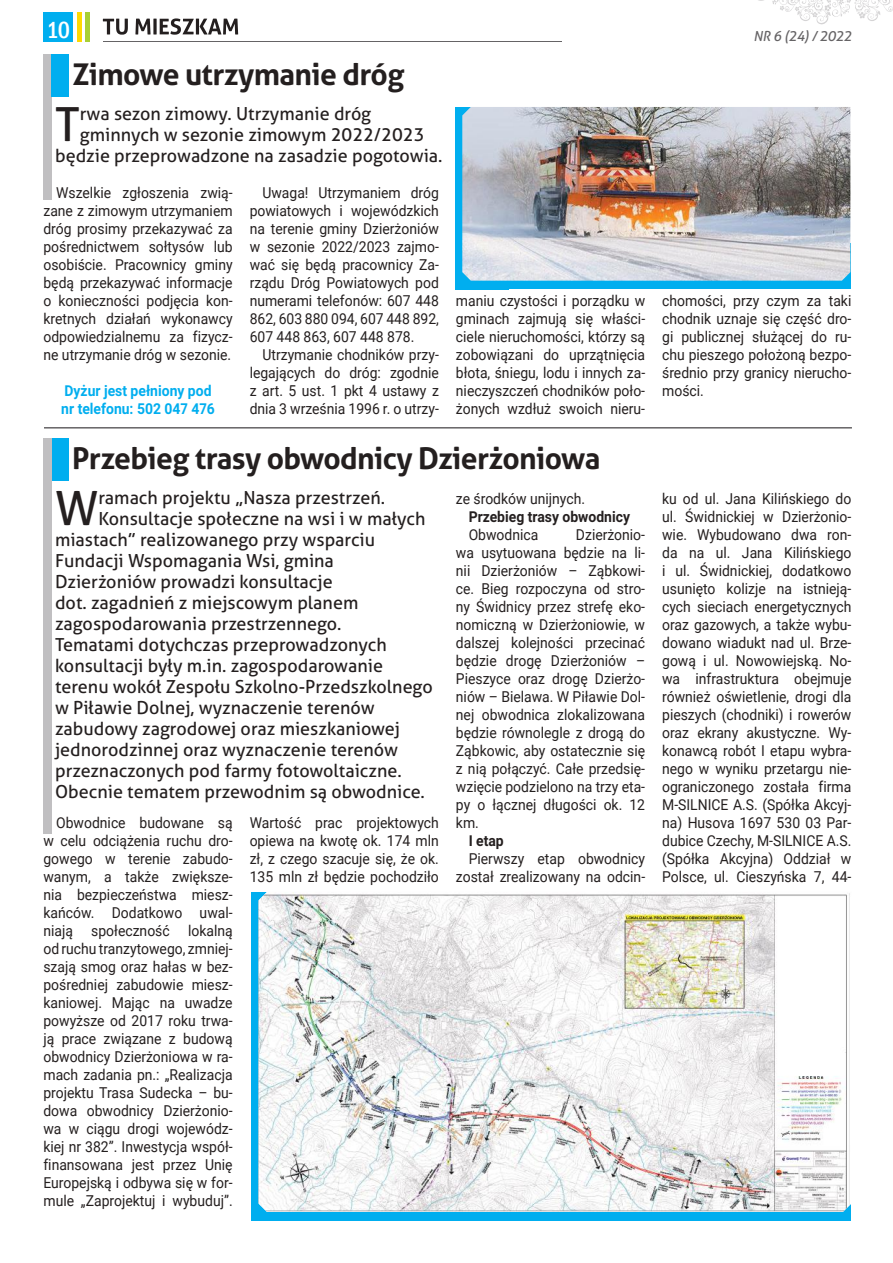
<style>
.page{position:relative;width:893px;height:1263px;background:#fff}
.page>*{position:absolute;margin:0;border:0;box-sizing:border-box;transform-origin:0 0}
.t1{font:47.1px "Aller";color:#241f1f}
.t2{font:700 30px "Aller";letter-spacing:-.02em;color:#241f1f}
.t3{font:500 condensed 24px "Franklin Gothic";color:#fff}
.t4{font:18px "Aller";color:#241f1f}
.t5{font:15px/18px "Roboto";color:#241f1f;text-align:justify;scale:.93 1}
.t6{font:700 15px/18px "Roboto";color:#00aeef;scale:.93 1}
.t7{font:700 15px "Roboto";color:#241f1f;scale:.93 1}
.t8{font:italic 13.8px "Aller";letter-spacing:-.02em;color:#656365}
</style>
<div class="page">
<div style="left:43px;top:12px;width:30px;height:30px;background:#00aeef"></div>
<hr style="left:77px;top:12px;width:4px;height:30px;background:#ffd900">
<svg style="left:103px;top:19px;width:25px;height:16px"></svg>
<svg style="left:135px;top:18px;width:103px;height:17px"></svg>
<hr style="left:86px;top:12px;width:4px;height:30px;background:#a9d035">
<hr style="left:103px;top:41px;width:458px;height:1px;background:#656365">
<svg style="left:758px;top:0;width:135px;height:25px"></svg>
<div style="left:43px;top:54px;width:9px;height:146px;background:#c0bfc1"></div>
<div style="left:52px;top:54px;width:17px;height:43px;background:#00aeef"></div>
<div style="left:52px;top:438px;width:17px;height:42px;background:#00aeef"></div>
<div style="left:43px;top:438px;width:9px;height:395px;background:#c0bfc1"></div>
<div style="left:455px;top:244px;width:395px;height:45px;background:#00aeef"></div>
<div style="left:455px;top:107px;width:54px;height:182px;background:#00aeef"></div>
<img style="left:462px;top:107px;width:388px;height:174px">
<hr style="left:44px;top:427px;width:808px;height:2px;background:#656365">
<div style="left:251px;top:1152px;width:599px;height:68px;background:#00aeef"></div>
<div style="left:251px;top:892px;width:82px;height:328px;background:#00aeef"></div>
<img style="left:258px;top:892px;width:593px;height:320px">
<h3 class="t3" style="left:46px;top:14px;width:25px">10</h3>
<p class="t8" style="left:754px;top:28px;width:100px">NR 6 (24) / 2022</p>
<h2 class="t2" style="left:72px;top:56px;width:334px">Zimowe utrzymanie dróg</h2>
<h1 class="t1" style="left:55px;top:96px;width:26px">T</h1>
<p class="t4" style="left:80px;top:103px;width:293px">rwa sezon zimowy. Utrzymanie dróg</p>
<p class="t4" style="left:80px;top:124px;width:346px">gminnych w sezonie zimowym 2022/2023</p>
<p class="t4" style="left:55px;top:145px;width:389px">będzie przeprowadzone na zasadzie pogotowia.</p>
<p class="t5" style="left:43px;top:183px;width:205px;text-indent:13px">Wszelkie zgłoszenia zwią&shy;zane z zimowym utrzymaniem dróg prosimy przekazywać za pośrednictwem sołtysów lub osobiście. Pracownicy gminy będą przekazywać informacje o konieczności podjęcia kon&shy;kretnych działań wykonawcy odpowiedzialnemu za fizycz&shy;ne utrzymanie dróg w sezonie.</p>
<p class="t6" style="left:61px;top:381px;width:167px">Dyżur jest pełniony pod nr telefonu: 502 047 476</p>
<p class="t5" style="left:250px;top:183px;width:205px;text-indent:13px">Uwaga! Utrzymaniem dróg powiatowych i wojewódzkich na terenie gminy Dzierżoniów w sezonie 2022/2023 zajmo&shy;wać się będą pracownicy Za&shy;rządu Dróg Powiatowych pod numerami telefonów: 607 448<br>862, 603 880 094, 607 448 892, 607 448 863, 607 448 878.</p>
<p class="t5" style="left:250px;top:345px;width:205px;text-indent:13px">Utrzymanie chodników przy&shy;legających do dróg: zgodnie z art. 5 ust. 1 pkt 4 ustawy z dnia 3 września 1996 r. o utrzy-</p>
<p class="t5" style="left:456px;top:291px;width:205px">maniu czystości i porządku w gminach zajmują się właści&shy;ciele nieruchomości, którzy są zobowiązani do uprzątnięcia błota, śniegu, lodu i innych za&shy;nieczyszczeń chodników poło&shy;żonych wzdłuż swoich nieru-</p>
<p class="t5" style="left:662px;top:291px;width:205px">chomości, przy czym za taki chodnik uznaje się część dro&shy;gi publicznej służącej do ru&shy;chu pieszego położoną bezpo&shy;średnio przy granicy nierucho&shy;mości.</p>
<h2 class="t2" style="left:72px;top:440px;width:530px">Przebieg trasy obwodnicy Dzierżoniowa</h2>
<h1 class="t1" style="left:55px;top:479px;width:45px">W</h1>
<p class="t4" style="left:98px;top:486px;width:288px">ramach projektu „Nasza przestrzeń.</p>
<p class="t4" style="left:98px;top:507px;width:328px">Konsultacje społeczne na wsi i w małych</p>
<p class="t4" style="left:55px;top:528px;width:322px">miastach” realizowanego przy wsparciu</p>
<p class="t4" style="left:55px;top:549px;width:280px">Fundacji Wspomagania Wsi, gmina</p>
<p class="t4" style="left:55px;top:570px;width:279px">Dzierżoniów prowadzi konsultacje</p>
<p class="t4" style="left:55px;top:591px;width:305px">dot. zagadnień z miejscowym planem</p>
<p class="t4" style="left:55px;top:612px;width:288px">zagospodarowania przestrzennego.</p>
<p class="t4" style="left:55px;top:633px;width:333px">Tematami dotychczas przeprowadzonych</p>
<p class="t4" style="left:55px;top:654px;width:330px">konsultacji były m.in. zagospodarowanie</p>
<p class="t4" style="left:55px;top:675px;width:379px">terenu wokół Zespołu Szkolno-Przedszkolnego</p>
<p class="t4" style="left:55px;top:696px;width:321px">w Piławie Dolnej, wyznaczenie terenów</p>
<p class="t4" style="left:55px;top:717px;width:347px">zabudowy zagrodowej oraz mieszkaniowej</p>
<p class="t4" style="left:55px;top:738px;width:344px">jednorodzinnej oraz wyznaczenie terenów</p>
<p class="t4" style="left:55px;top:759px;width:348px">przeznaczonych pod farmy fotowoltaiczne.</p>
<p class="t4" style="left:55px;top:780px;width:371px">Obecnie tematem przewodnim są obwodnice.</p>
<p class="t5" style="left:43px;top:813px;width:205px;text-indent:13px">Obwodnice budowane są w celu odciążenia ruchu dro&shy;gowego w terenie zabudo&shy;wanym, a także zwiększe&shy;nia bezpieczeństwa miesz&shy;kańców. Dodatkowo uwal&shy;niają społeczność lokalną od ruchu tranzytowego, zmniej&shy;szają smog oraz hałas w bez&shy;pośredniej zabudowie miesz&shy;kaniowej. Mając na uwadze powyższe od 2017 roku trwa&shy;ją prace związane z budową obwodnicy Dzierżoniowa w ra&shy;mach zadania pn.: „Realizacja projektu Trasa Sudecka – bu&shy;dowa obwodnicy Dzierżonio&shy;wa w ciągu drogi wojewódz&shy;kiej nr 382”. Inwestycja współ&shy;finansowana jest przez Unię Europejską i odbywa się w for&shy;mule „Zaprojektuj i wybuduj”.</p>
<p class="t5" style="left:250px;top:813px;width:205px">Wartość prac projektowych opiewa na kwotę ok. 174 mln zł, z czego szacuje się, że ok.<br>135 mln zł będzie pochodziło</p>
<p class="t5" style="left:456px;top:489px;width:140px">ze środków unijnych.</p>
<p class="t7" style="left:469px;top:506px;width:175px">Przebieg trasy obwodnicy</p>
<p class="t5" style="left:469px;top:525px;width:76px">Obwodnica</p>
<p class="t5" style="left:456px;top:525px;width:205px;text-indent:120px">Dzierżonio&shy;wa usytuowana będzie na li&shy;nii Dzierżoniów – Ząbkowi&shy;ce. Bieg rozpoczyna od stro&shy;ny Świdnicy przez strefę eko&shy;nomiczną w Dzierżoniowie, w dalszej kolejności przecinać będzie drogę Dzierżoniów – Pieszyce oraz drogę Dzierżo&shy;niów – Bielawa. W Piławie Dol&shy;nej obwodnica zlokalizowana będzie równolegle z drogą do Ząbkowic, aby ostatecznie się z nią połączyć. Całe przedsię&shy;wzięcie podzielono na trzy eta&shy;py o łącznej długości ok. 12 km.</p>
<p class="t7" style="left:469px;top:830px;width:39px">I etap</p>
<p class="t5" style="left:456px;top:849px;width:205px;text-align:right">Pierwszy etap obwodnicy został zrealizowany na odcin-</p>
<p class="t5" style="left:662px;top:489px;width:205px">ku od ul. Jana Kilińskiego do ul. Świdnickiej w Dzierżonio&shy;wie. Wybudowano dwa ron&shy;da na ul. Jana Kilińskiego i ul. Świdnickiej, dodatkowo usunięto kolizje na istnieją&shy;cych sieciach energetycznych oraz gazowych, a także wybu&shy;dowano wiadukt nad ul. Brze&shy;gową i ul. Nowowiejską. No&shy;wa infrastruktura obejmuje również oświetlenie, drogi dla pieszych (chodniki) i rowerów oraz ekrany akustyczne. Wy&shy;konawcą robót I etapu wybra&shy;nego w wyniku przetargu nie&shy;ograniczonego została firma M-SILNICE A.S. (Spółka Akcyj&shy;na) Husova 1697 530 03 Par&shy;dubice Czechy, M-SILNICE A.S. (Spółka Akcyjna) Oddział w Polsce, ul. Cieszyńska 7, 44-</p>
</div>
